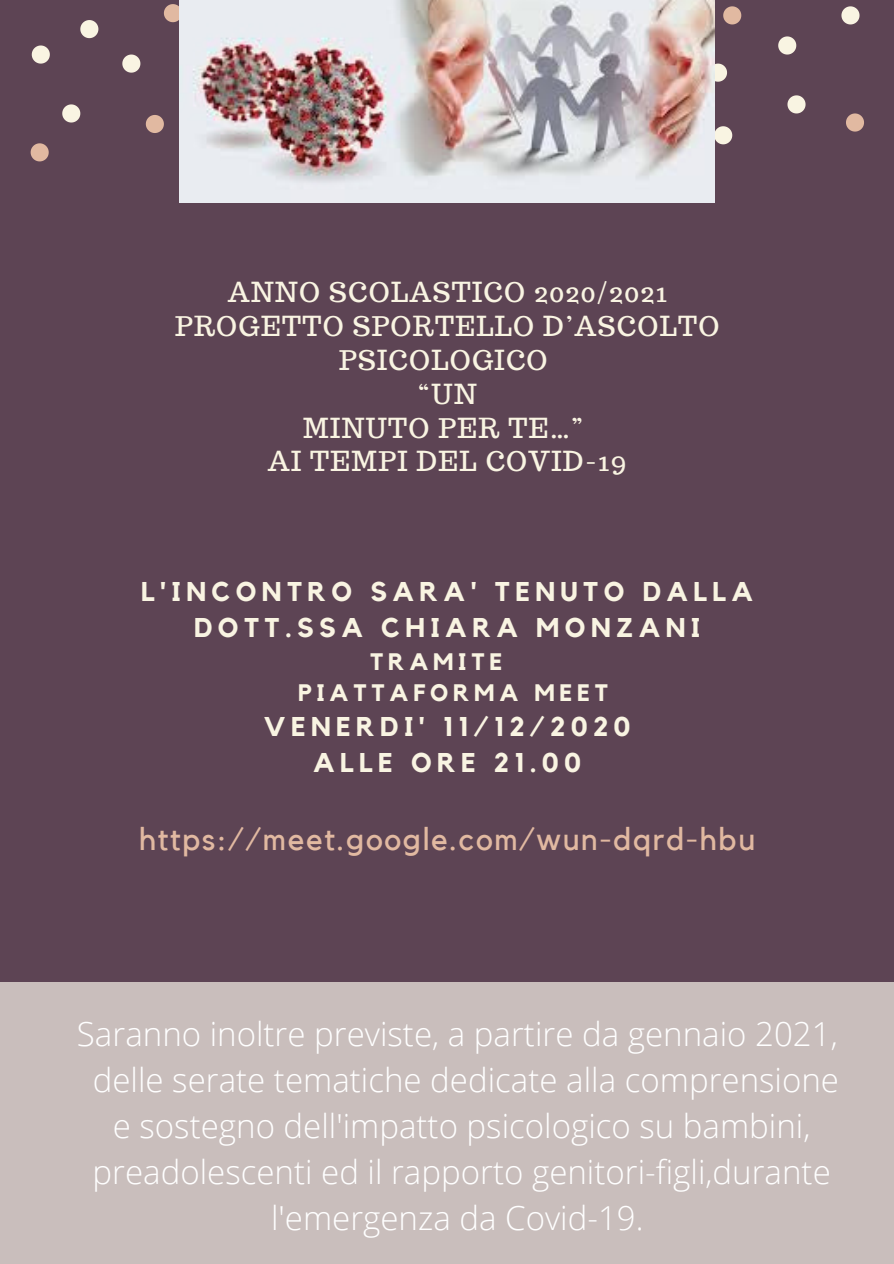
<style>
.page{position:relative;width:894px;height:1264px;background:#fff}
.page>*{position:absolute;margin:0;border:0;box-sizing:border-box;transform-origin:0 0}
.t1{font:300 33px/46.2px "Open Sans";color:#fff;text-align:center}
.t2{font:31.5px "Kollektif";letter-spacing:.05em;color:#e1b9a1}
.t3{font:27px/33.8px "Trocchi";letter-spacing:.05em;color:#f9f4e2;text-align:center}
.t4{font:700 27px/36px "Kollektif";letter-spacing:.2em;color:#f9f4e2;text-align:center}
.t5{font:700 23.7px/31.5px "Kollektif";letter-spacing:.2em;color:#f9f4e2}
</style>
<div class="page">
<div style="left:0;top:0;width:893px;height:1263px;background:#c9bebc"></div>
<div style="left:0;top:0;width:893px;height:981px;background:#5d4454"></div>
<svg style="left:714px;top:126px;width:18px;height:18px"></svg>
<svg style="left:122px;top:55px;width:18px;height:18px"></svg>
<svg style="left:32px;top:45px;width:18px;height:19px"></svg>
<svg style="left:778px;top:36px;width:18px;height:19px"></svg>
<svg style="left:723px;top:6px;width:18px;height:18px"></svg>
<svg style="left:146px;top:115px;width:18px;height:18px"></svg>
<svg style="left:31px;top:143px;width:18px;height:18px"></svg>
<svg style="left:164px;top:4px;width:16px;height:18px"></svg>
<svg style="left:846px;top:113px;width:17px;height:19px"></svg>
<svg style="left:62px;top:104px;width:18px;height:18px"></svg>
<svg style="left:80px;top:20px;width:18px;height:18px"></svg>
<svg style="left:713px;top:64px;width:13px;height:18px"></svg>
<svg style="left:787px;top:95px;width:18px;height:18px"></svg>
<svg style="left:841px;top:6px;width:18px;height:18px"></svg>
<img style="left:180px;top:0;width:533px;height:203px">
<p class="t3" style="left:175px;top:275px;width:545px">ANNO SCOLASTICO 2020/2021<br>PROGETTO SPORTELLO D’ASCOLTO<br>PSICOLOGICO<br>“UN<br>MINUTO PER TE…”<br>AI TEMPI DEL COVID-19</p>
<p class="t4" style="left:141px;top:574px;width:613px">L'INCONTRO SARA' TENUTO DALLA<br>DOTT.SSA CHIARA MONZANI</p>
<p class="t5" style="left:298px;top:646px;width:311px;text-indent:72px">TRAMITE<br>PIATTAFORMA MEET</p>
<p class="t4" style="left:264px;top:709px;width:368px">VENERDI' 11/12/2020<br>ALLE ORE 21.00</p>
<p class="t2" style="left:139px;top:824px;width:617px">https://meet.google.com/wun-dqrd-hbu</p>
<p class="t1" style="left:77px;top:1009px;width:763px">Saranno inoltre previste, a partire da gennaio 2021, delle serate tematiche dedicate alla comprensione e sostegno dell'impatto psicologico su bambini, preadolescenti ed il rapporto genitori-figli,durante l'emergenza da Covid-19.</p>
</div>
